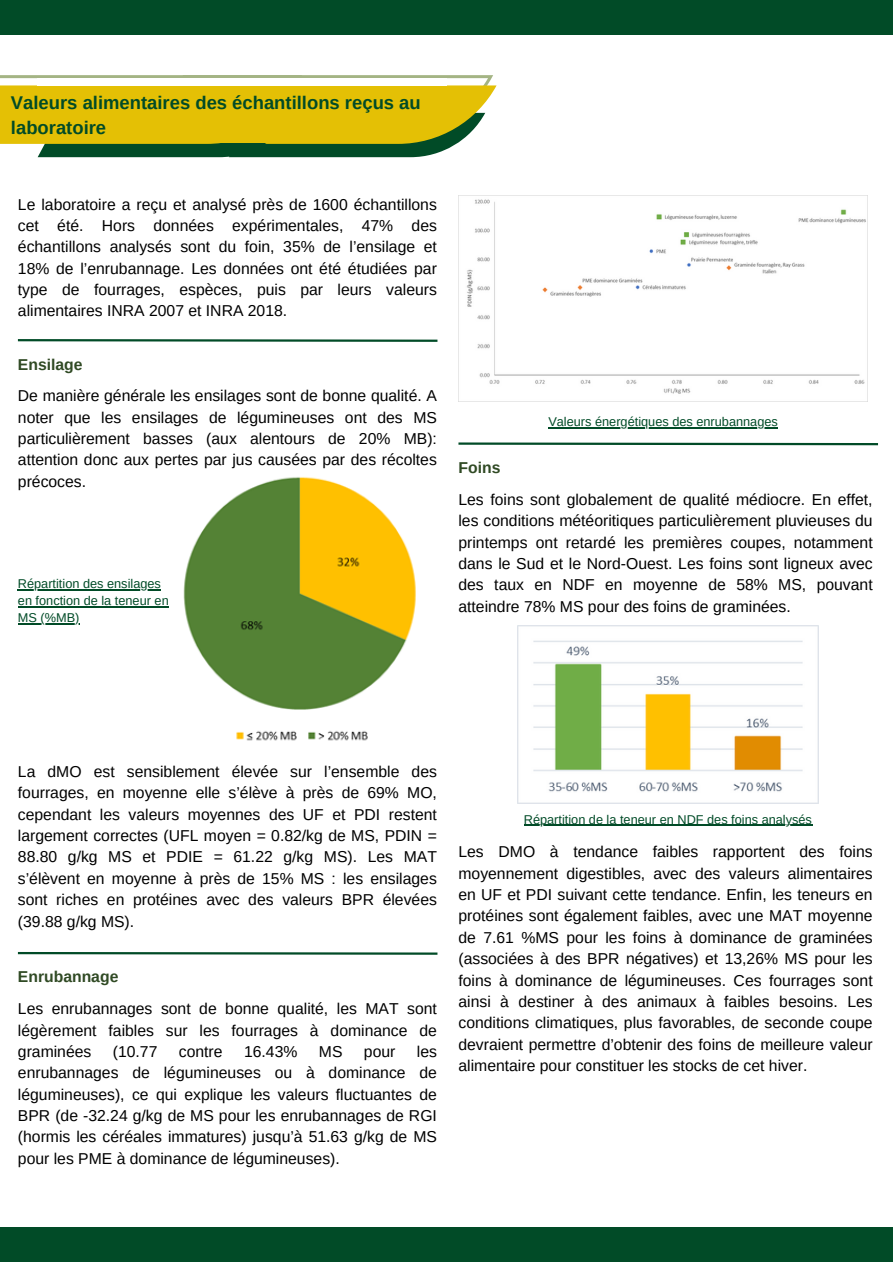
<style>
.page{position:relative;width:893px;height:1264px;background:#fff}
.page>*{position:absolute;margin:0;border:0;box-sizing:border-box;transform-origin:0 0}
.t1{font:700 18.45px/24.8px "Arimo";color:#014b27}
.t2{font:15.75px/21.3px "Arimo";color:#000;text-align:justify}
.t3{font:700 15.75px "Arimo";color:#304a24}
.t4{font:12.75px/17px "Arimo";color:#014b27}
</style>
<div class="page">
<div style="left:0;top:0;width:892px;height:35px;background:#014b27"></div>
<div style="left:0;top:1227px;width:892px;height:35px;background:#014b27"></div>
<svg style="left:0;top:75px;width:496px;height:82px"></svg>
<svg style="left:17px;top:339px;width:421px;height:3px"></svg>
<img style="left:167px;top:477px;width:249px;height:264px">
<svg style="left:17px;top:952px;width:421px;height:3px"></svg>
<img style="left:458px;top:195px;width:409px;height:206px">
<svg style="left:458px;top:442px;width:420px;height:4px"></svg>
<img style="left:517px;top:625px;width:301px;height:179px">
<div style="left:0;top:89px;width:407px;height:54px;background:#e4c005"></div>
<hr style="left:18px;top:589px;width:143px;height:1px;background:#014b27">
<hr style="left:18px;top:606px;width:151px;height:1px;background:#014b27">
<hr style="left:18px;top:623px;width:61px;height:1px;background:#014b27">
<hr style="left:548px;top:427px;width:230px;height:1px;background:#014b27">
<hr style="left:523px;top:825px;width:289px;height:1px;background:#014b27">
<div style="left:37px;top:78px;width:409px;height:8px;background:#fff"></div>
<p class="t1" style="left:11px;top:91px;width:411px">Valeurs alimentaires des échantillons reçus au laboratoire</p>
<p class="t2" style="left:18px;top:193px;width:420px">Le laboratoire a reçu et analysé près de 1600 échantillons cet été. Hors données expérimentales, 47% des échantillons analysés sont du foin, 35% de l’ensilage et 18% de l’enrubannage. Les données ont été étudiées par type de fourrages, espèces, puis par leurs valeurs alimentaires INRA 2007 et INRA 2018.</p>
<p class="t3" style="left:18px;top:355px;width:66px">Ensilage</p>
<p class="t2" style="left:18px;top:385px;width:420px">De manière générale les ensilages sont de bonne qualité. A noter que les ensilages de légumineuses ont des MS particulièrement basses (aux alentours de 20% MB): attention donc aux pertes par jus causées par des récoltes précoces.</p>
<p class="t4" style="left:18px;top:575px;width:152px">Répartition des ensilages en fonction de la teneur en<br>MS (%MB)</p>
<p class="t3" style="left:458px;top:458px;width:43px">Foins</p>
<p class="t4" style="left:548px;top:413px;width:231px">Valeurs énergétiques des enrubannages</p>
<p class="t2" style="left:458px;top:489px;width:415px">Les foins sont globalement de qualité médiocre. En effet, les conditions météoritiques particulièrement pluvieuses du printemps ont retardé les premières coupes, notamment dans le Sud et le Nord-Ouest. Les foins sont ligneux avec des taux en NDF en moyenne de 58% MS, pouvant atteindre 78% MS pour des foins de graminées.</p>
<p class="t2" style="left:18px;top:760px;width:420px">La dMO est sensiblement élevée sur l’ensemble des fourrages, en moyenne elle s’élève à près de 69% MO, cependant les valeurs moyennes des UF et PDI restent largement correctes (UFL moyen = 0.82/kg de MS, PDIN = 88.80 g/kg MS et PDIE = 61.22 g/kg MS). Les MAT s’élèvent en moyenne à près de 15% MS : les ensilages sont riches en protéines avec des valeurs BPR élevées (39.88 g/kg MS).</p>
<p class="t3" style="left:18px;top:968px;width:102px">Enrubannage</p>
<p class="t2" style="left:18px;top:998px;width:420px">Les enrubannages sont de bonne qualité, les MAT sont légèrement faibles sur les fourrages à dominance de graminées</p>
<p class="t2" style="left:18px;top:1040px;width:420px;text-indent:399px">les enrubannages de légumineuses ou à dominance de légumineuses), ce qui explique les valeurs fluctuantes de BPR (de -32.24 g/kg de MS pour les enrubannages de RGI (hormis les céréales immatures) jusqu’à 51.63 g/kg de MS pour les PME à dominance de légumineuses).</p>
<p class="t2" style="left:113px;top:1040px;width:46px">(10.77</p>
<p class="t2" style="left:179px;top:1040px;width:45px">contre</p>
<p class="t2" style="left:244px;top:1040px;width:55px">16.43%</p>
<p class="t2" style="left:319px;top:1040px;width:25px">MS</p>
<p class="t2" style="left:364px;top:1040px;width:33px">pour</p>
<p class="t4" style="left:523px;top:811px;width:290px">Répartition de la teneur en NDF des foins analysés</p>
<p class="t2" style="left:458px;top:841px;width:415px">Les DMO à tendance faibles rapportent des foins moyennement digestibles, avec des valeurs alimentaires en UF et PDI suivant cette tendance. Enfin, les teneurs en protéines sont également faibles, avec une MAT moyenne de 7.61 %MS pour les foins à dominance de graminées (associées à des BPR négatives) et 13,26% MS pour les foins à dominance de légumineuses. Ces fourrages sont ainsi à destiner à des animaux à faibles besoins. Les conditions climatiques, plus favorables, de seconde coupe devraient permettre d’obtenir des foins de meilleure valeur alimentaire pour constituer les stocks de cet hiver.</p>
</div>
